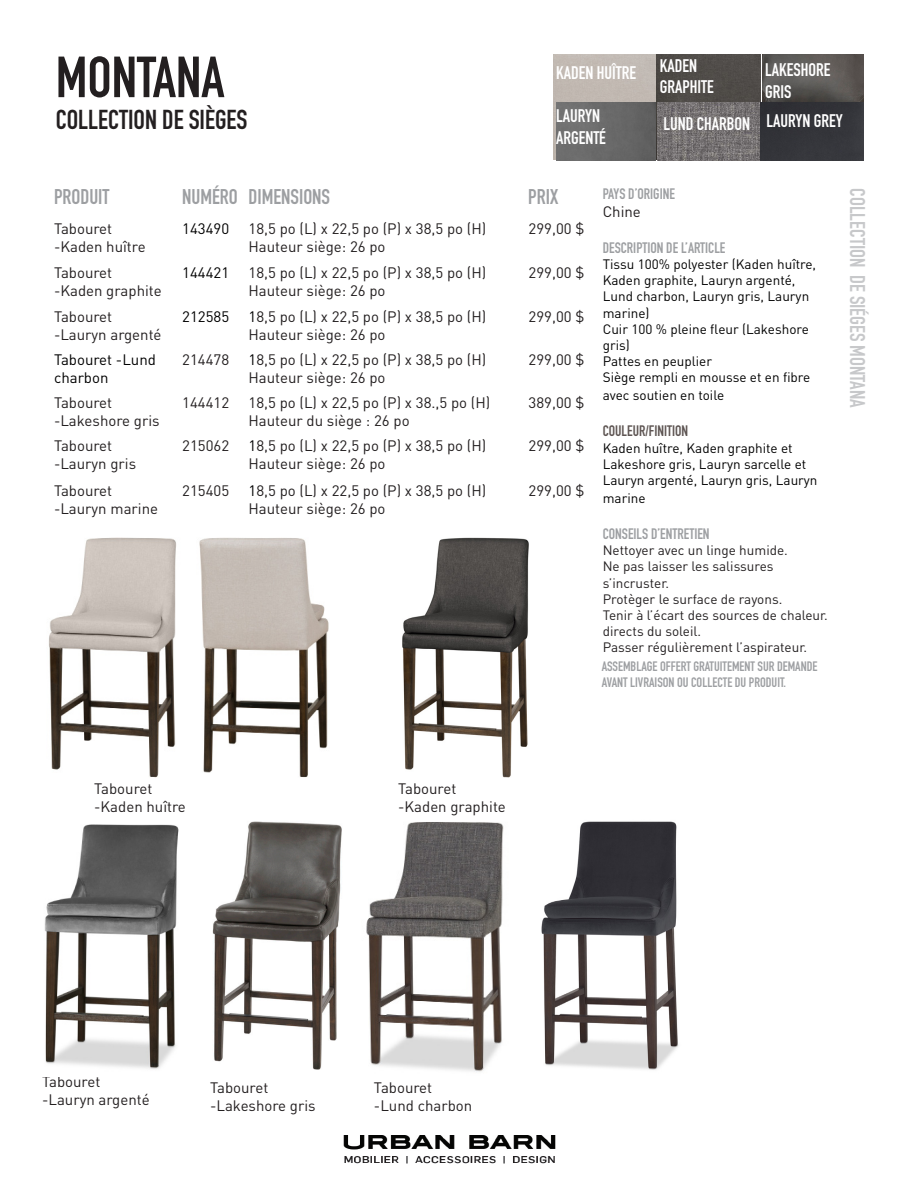
<style>
.page{position:relative;width:918px;height:1188px;background:#fff}
.page>*{position:absolute;margin:0;border:0;box-sizing:border-box;transform-origin:0 0}
.t1{font:57px "DIN Engschrift Std";color:#231f20}
.t2{font:27px "DIN Engschrift Std";color:#231f20}
.t3{font:21px "DIN Engschrift Std";color:#9d9fa2}
.t4{font:21px "DIN Engschrift Std";color:#c7c8ca}
.t5{font:18px/21.6px "DIN Engschrift Std";color:#fff}
.t6{font:15px "DINOT";color:#231f20}
.t7{font:15px "DIN Engschrift Std";color:#9d9fa2}
.t8{font:15px/18px "DINOT";color:#000}
.t9{font:15px "DIN Engschrift Std";color:#5e5553}
.t10{font:13.5px/16.2px "DINOT";color:#000}
.t11{font:13.5px/16.2px "DINOT";color:#231f20}
.t12{font:13.5px/16.2px "DIN Engschrift Std";color:#9d9fa2}
.s1{color:#000}
</style>
<div class="page">
<img style="left:343px;top:1136px;width:213px;height:28px">
<img style="left:49px;top:537px;width:128px;height:241px">
<img style="left:199px;top:537px;width:130px;height:241px">
<img style="left:402px;top:537px;width:127px;height:241px">
<img style="left:212px;top:821px;width:130px;height:249px">
<img style="left:44px;top:824px;width:135px;height:245px">
<img style="left:366px;top:822px;width:138px;height:250px">
<img style="left:541px;top:821px;width:138px;height:249px">
<img style="left:554px;top:54px;width:207px;height:106px">
<img style="left:556px;top:103px;width:100px;height:57px">
<img style="left:658px;top:103px;width:102px;height:58px">
<img style="left:762px;top:54px;width:101px;height:49px">
<div style="left:760px;top:103px;width:104px;height:58px;background:#333439"></div>
<p class="t1" style="left:56px;top:44px;width:170px">MONTANA</p>
<p class="t2" style="left:56px;top:103px;width:193px">COLLECTION DE SIÈGES</p>
<p class="t5" style="left:556px;top:63px;width:81px">KADEN HUÎTRE</p>
<p class="t5" style="left:556px;top:105px;width:45px">LAURYN</p>
<p class="t5" style="left:556px;top:127px;width:51px">ARGENTÉ</p>
<p class="t5" style="left:562px;top:109px;width:45px">LAURYN</p>
<p class="t5" style="left:562px;top:130px;width:51px">ARGENTÉ</p>
<p class="t5" style="left:660px;top:55px;width:39px">KADEN</p>
<p class="t5" style="left:660px;top:76px;width:55px">GRAPHITE</p>
<p class="t5" style="left:664px;top:113px;width:88px">LUND CHARBON</p>
<p class="t5" style="left:664px;top:116px;width:88px">LUND CHARBON</p>
<p class="t5" style="left:765px;top:59px;width:67px">LAKESHORE<br>GRIS</p>
<p class="t5" style="left:766px;top:110px;width:78px">LAURYN GREY</p>
<p class="t3" style="left:54px;top:184px;width:57px">PRODUIT</p>
<p class="t3" style="left:182px;top:184px;width:57px">NUMÉRO</p>
<p class="t3" style="left:249px;top:184px;width:83px">DIMENSIONS</p>
<p class="t3" style="left:528px;top:184px;width:31px">PRIX</p>
<p class="t6" style="left:54px;top:219px;width:60px">Tabouret</p>
<p class="t6" style="left:54px;top:237px;width:93px">-Kaden huître</p>
<p class="t8" style="left:182px;top:219px;width:48px">143490</p>
<p class="t6" style="left:249px;top:219px;width:239px">18,5 po (L) x 22,5 po (P) x 38,5 po (H)</p>
<p class="t6" style="left:249px;top:237px;width:139px">Hauteur siège: 26 po</p>
<p class="t6" style="left:529px;top:219px;width:57px">299,00 $</p>
<p class="t6" style="left:54px;top:262px;width:60px">Tabouret</p>
<p class="t6" style="left:54px;top:280px;width:109px">-Kaden graphite</p>
<p class="t8" style="left:182px;top:262px;width:48px">144421</p>
<p class="t6" style="left:249px;top:262px;width:239px">18,5 po (L) x 22,5 po (P) x 38,5 po (H)</p>
<p class="t6" style="left:249px;top:280px;width:139px">Hauteur siège: 26 po</p>
<p class="t6" style="left:529px;top:262px;width:57px">299,00 $</p>
<p class="t6" style="left:54px;top:306px;width:60px">Tabouret</p>
<p class="t6" style="left:54px;top:324px;width:109px">-Lauryn argenté</p>
<p class="t8" style="left:182px;top:307px;width:48px">212585</p>
<p class="t6" style="left:249px;top:306px;width:239px"><span class="s1">1</span>8,5 po (L) x 22,5 po (P) x 38,5 po (H)</p>
<p class="t6" style="left:249px;top:324px;width:139px">Hauteur siège: 26 po</p>
<p class="t6" style="left:529px;top:306px;width:57px">299,00 $</p>
<p class="t8" style="left:54px;top:350px;width:104px">Tabouret -Lund charbon</p>
<p class="t6" style="left:182px;top:350px;width:48px">214478</p>
<p class="t6" style="left:249px;top:350px;width:239px"><span class="s1">1</span>8,5 po (L) x 22,5 po (P) x 38,5 po (H)</p>
<p class="t6" style="left:249px;top:368px;width:139px">Hauteur siège: 26 po</p>
<p class="t6" style="left:529px;top:350px;width:57px">299,00 $</p>
<p class="t6" style="left:54px;top:393px;width:60px">Tabouret</p>
<p class="t6" style="left:54px;top:411px;width:107px">-Lakeshore gris</p>
<p class="t6" style="left:182px;top:393px;width:48px">144412</p>
<p class="t6" style="left:249px;top:393px;width:243px">18,5 po (L) x 22,5 po (P) x 38.,5 po (H)</p>
<p class="t6" style="left:249px;top:411px;width:163px">Hauteur du siège : 26 po</p>
<p class="t6" style="left:529px;top:393px;width:57px">389,00 $</p>
<p class="t6" style="left:54px;top:436px;width:60px">Tabouret</p>
<p class="t6" style="left:54px;top:454px;width:84px">-Lauryn gris</p>
<p class="t6" style="left:182px;top:436px;width:48px">215062</p>
<p class="t6" style="left:249px;top:436px;width:239px"><span class="s1">1</span>8,5 po (L) x 22,5 po (P) x 38,5 po (H)</p>
<p class="t6" style="left:249px;top:454px;width:139px">Hauteur siège: 26 po</p>
<p class="t6" style="left:529px;top:436px;width:57px">299,00 $</p>
<p class="t6" style="left:54px;top:480px;width:60px">Tabouret</p>
<p class="t6" style="left:54px;top:498px;width:106px">-Lauryn marine</p>
<p class="t6" style="left:182px;top:480px;width:48px">215405</p>
<p class="t6" style="left:249px;top:480px;width:239px"><span class="s1">1</span>8,5 po (L) x 22,5 po (P) x 38,5 po (H)</p>
<p class="t6" style="left:249px;top:498px;width:139px">Hauteur siège: 26 po</p>
<p class="t6" style="left:529px;top:480px;width:57px">299,00 $</p>
<p class="t7" style="left:603px;top:185px;width:74px">PAYS D’ORIGINE</p>
<p class="t6" style="left:603px;top:201px;width:40px">Chine</p>
<p class="t7" style="left:603px;top:239px;width:124px">DESCRIPTION DE L’ARTICLE</p>
<p class="t10" style="left:603px;top:256px;width:215px">Tissu 100% polyester (Kaden huître,<br>Kaden graphite, Lauryn argenté,<br>Lund charbon, Lauryn gris, Lauryn marine)</p>
<p class="t10" style="left:603px;top:320px;width:208px">Cuir 100 % pleine fleur (Lakeshore gris)</p>
<p class="t10" style="left:603px;top:353px;width:111px">Pattes en peuplier</p>
<p class="t10" style="left:603px;top:368px;width:209px;line-height:18px">Siège rempli en mousse et en fibre avec soutien en toile</p>
<p class="t9" style="left:603px;top:422px;width:87px">COULEUR/FINITION</p>
<p class="t10" style="left:603px;top:439px;width:216px">Kaden huître, Kaden graphite et<br>Lakeshore gris, Lauryn sarcelle et<br>Lauryn argenté, Lauryn gris, Lauryn</p>
<p class="t10" style="left:603px;top:490px;width:44px">marine</p>
<p class="t7" style="left:603px;top:525px;width:108px">CONSEILS D’ENTRETIEN</p>
<p class="t11" style="left:603px;top:542px;width:187px">Nettoyer avec un linge humide.</p>
<p class="t11" style="left:603px;top:558px;width:172px">Ne pas laisser les salissures s’incruster.</p>
<p class="t11" style="left:603px;top:590px;width:181px">Protèger le surface de rayons.</p>
<p class="t11" style="left:603px;top:607px;width:227px">Tenir à l’écart des sources de chaleur. directs du soleil.</p>
<p class="t11" style="left:603px;top:639px;width:206px">Passer régulièrement l’aspirateur.</p>
<p class="t12" style="left:602px;top:658px;width:217px">ASSEMBLAGE OFFERT GRATUITEMENT SUR DEMANDE<br>AVANT LIVRAISON OU COLLECTE DU PRODUIT.</p>
<p class="t4" style="left:870px;top:188px;width:221px;rotate:90deg">COLLECTION DE SIÉGES MONTANA</p>
<p class="t6" style="left:94px;top:778px;width:60px">Tabouret</p>
<p class="t6" style="left:94px;top:796px;width:93px">-Kaden huître</p>
<p class="t6" style="left:398px;top:778px;width:60px">Tabouret</p>
<p class="t6" style="left:398px;top:796px;width:109px">-Kaden graphite</p>
<p class="t6" style="left:42px;top:1072px;width:60px">Tabouret</p>
<p class="t6" style="left:42px;top:1090px;width:109px">-Lauryn argenté</p>
<p class="t6" style="left:210px;top:1077px;width:60px">Tabouret</p>
<p class="t6" style="left:210px;top:1095px;width:107px">-Lakeshore gris</p>
<p class="t6" style="left:374px;top:1078px;width:60px">Tabouret</p>
<p class="t6" style="left:374px;top:1096px;width:100px">-Lund charbon</p>
</div>
